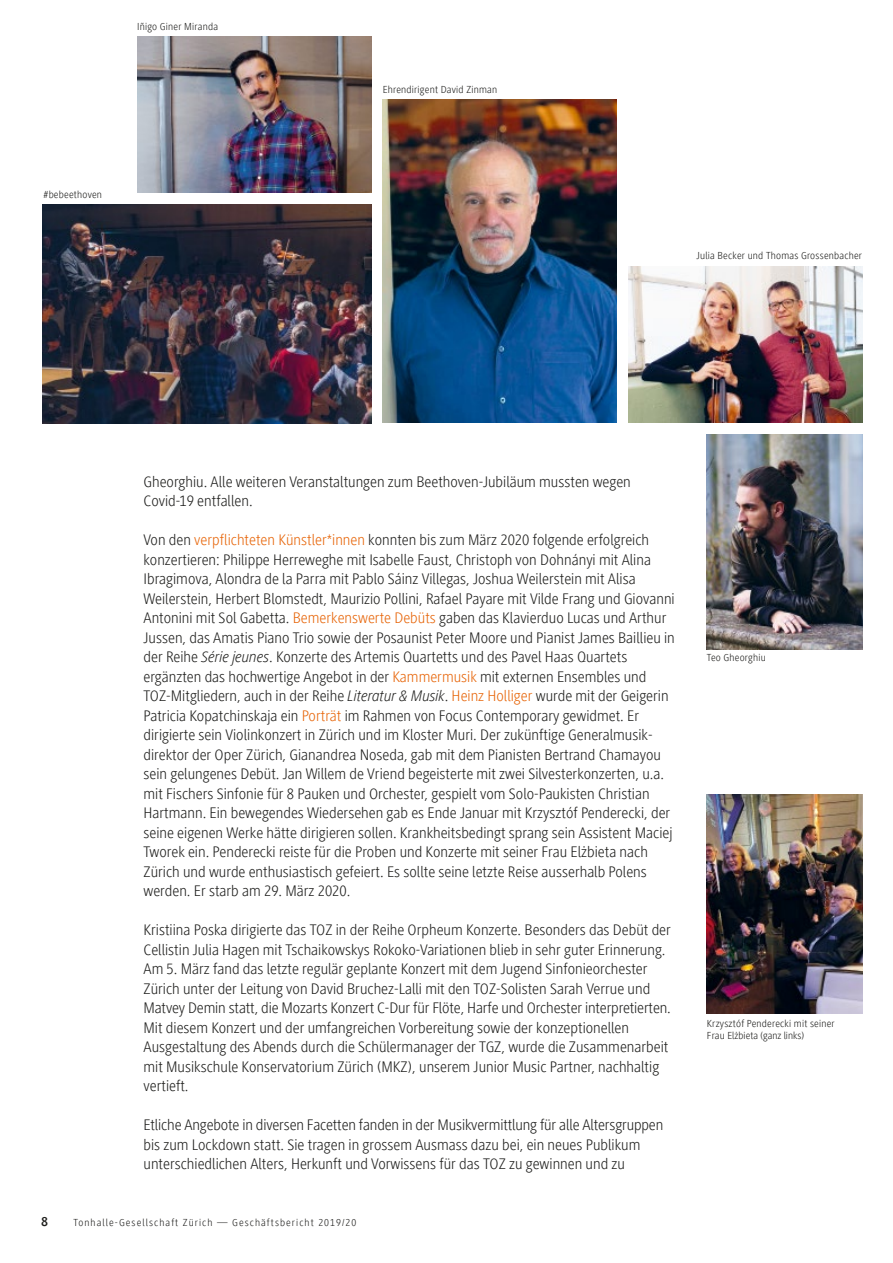
<style>
.page{position:relative;width:893px;height:1263px;background:#fff}
.page>*{position:absolute;margin:0;border:0;box-sizing:border-box;transform-origin:0 0}
.t1{font:300 15.75px/19.5px "Generis Sans Com";color:#1d1d1b}
.t2{font:700 13.5px "Generis Sans Com";color:#1d1d1b}
.t3{font:300 10.5px/12px "Generis Sans Com";letter-spacing:.02em;color:#1d1d1b}
.t4{font:300 10.5px "Generis Sans Com";letter-spacing:.1em;color:#1d1d1b}
.s1{color:#e76407}
.s2{font-style:italic}
</style>
<div class="page">
<img style="left:383px;top:99px;width:234px;height:323px">
<img style="left:137px;top:36px;width:234px;height:156px">
<img style="left:707px;top:794px;width:156px;height:219px">
<img style="left:43px;top:204px;width:328px;height:219px">
<img style="left:628px;top:266px;width:234px;height:156px">
<img style="left:707px;top:434px;width:155px;height:215px">
<p class="t3" style="left:137px;top:21px;width:82px">Iñigo Giner Miranda</p>
<p class="t3" style="left:44px;top:188px;width:60px">#bebeethoven</p>
<p class="t3" style="left:383px;top:83px;width:116px">Ehrendirigent David Zinman</p>
<p class="t3" style="left:696px;top:249px;width:167px">Julia Becker und Thomas Grossenbacher</p>
<p class="t1" style="left:144px;top:472px;width:489px">Gheorghiu. Alle weiteren Veranstaltungen zum Beethoven-Jubiläum mussten wegen<br>Covid-19 entfallen.</p>
<p class="t1" style="left:144px;top:530px;width:533px">Von den <span class="s1">verpflichteten Künstler*innen</span> konnten bis zum März 2020 folgende erfolgreich konzertieren: Philippe Herreweghe mit Isabelle Faust, Christoph von Dohnányi mit Alina Ibragimova, Alondra de la Parra mit Pablo Sáinz Villegas, Joshua Weilerstein mit Alisa Weilerstein, Herbert Blomstedt, Maurizio Pollini, Rafael Payare mit Vilde Frang und Giovanni Antonini mit Sol Gabetta. <span class="s1">Bemerkenswerte Debüts</span> gaben das Klavierduo Lucas und Arthur Jussen, das Amatis Piano Trio sowie der Posaunist Peter Moore und Pianist James Baillieu in der Reihe <span class="s2">Série jeunes</span>. Konzerte des Artemis Quartetts und des Pavel Haas Quartets ergänzten das hochwertige Angebot in der <span class="s1">Kammermusik</span> mit externen Ensembles und TOZ-Mitgliedern, auch in der Reihe <span class="s2">Literatur &amp; Musik</span>. <span class="s1">Heinz Holliger</span> wurde mit der Geigerin Patricia Kopatchinskaja ein <span class="s1">Porträt</span> im Rahmen von Focus Contemporary gewidmet. Er dirigierte sein Violinkonzert in Zürich und im Kloster Muri. Der zukünftige Generalmusik&shy;direktor der Oper Zürich, Gianandrea Noseda, gab mit dem Pianisten Bertrand Chamayou sein gelungenes Debüt. Jan Willem de Vriend begeisterte mit zwei Silvesterkonzerten, u.a. mit Fischers Sinfonie für 8 Pauken und Orchester, gespielt vom Solo-Paukisten Christian Hartmann. Ein bewegendes Wiedersehen gab es Ende Januar mit Krzysztóf Penderecki, der seine eigenen Werke hätte dirigieren sollen. Krankheitsbedingt sprang sein Assistent Maciej Tworek ein. Penderecki reiste für die Proben und Konzerte mit seiner Frau Elżbieta nach Zürich und wurde enthusiastisch gefeiert. Es sollte seine letzte Reise ausserhalb Polens werden. Er starb am 29. März 2020.</p>
<p class="t1" style="left:144px;top:920px;width:529px">Kristiina Poska dirigierte das TOZ in der Reihe Orpheum Konzerte. Besonders das Debüt der Cellistin Julia Hagen mit Tschaikowskys Rokoko-Variationen blieb in sehr guter Erinnerung.<br>Am 5. März fand das letzte regulär geplante Konzert mit dem Jugend Sinfonieorchester Zürich unter der Leitung von David Bruchez-Lalli mit den TOZ-Solisten Sarah Verrue und Matvey Demin statt, die Mozarts Konzert C-Dur für Flöte, Harfe und Orchester interpretierten.<br>Mit diesem Konzert und der umfangreichen Vorbereitung sowie der konzeptionellen Ausgestaltung des Abends durch die Schülermanager der TGZ, wurde die Zusammenarbeit mit Musikschule Konservatorium Zürich (MKZ), unserem Junior Music Partner, nachhaltig vertieft.</p>
<p class="t1" style="left:144px;top:1115px;width:521px">Etliche Angebote in diversen Facetten fanden in der Musikvermittlung für alle Altersgruppen bis zum Lockdown statt. Sie tragen in grossem Ausmass dazu bei, ein neues Publikum unterschiedlichen Alters, Herkunft und Vorwissens für das TOZ zu gewinnen und zu</p>
<p class="t2" style="left:41px;top:1214px;width:8px">8</p>
<p class="t4" style="left:73px;top:1217px;width:284px">Tonhalle-Gesellschaft Zürich — Geschäftsbericht 2019/20</p>
<p class="t3" style="left:707px;top:652px;width:60px">Teo Gheorghiu</p>
<p class="t3" style="left:707px;top:1018px;width:129px">Krzysztóf Penderecki mit seiner<br>Frau Elżbieta (ganz links)</p>
</div>
